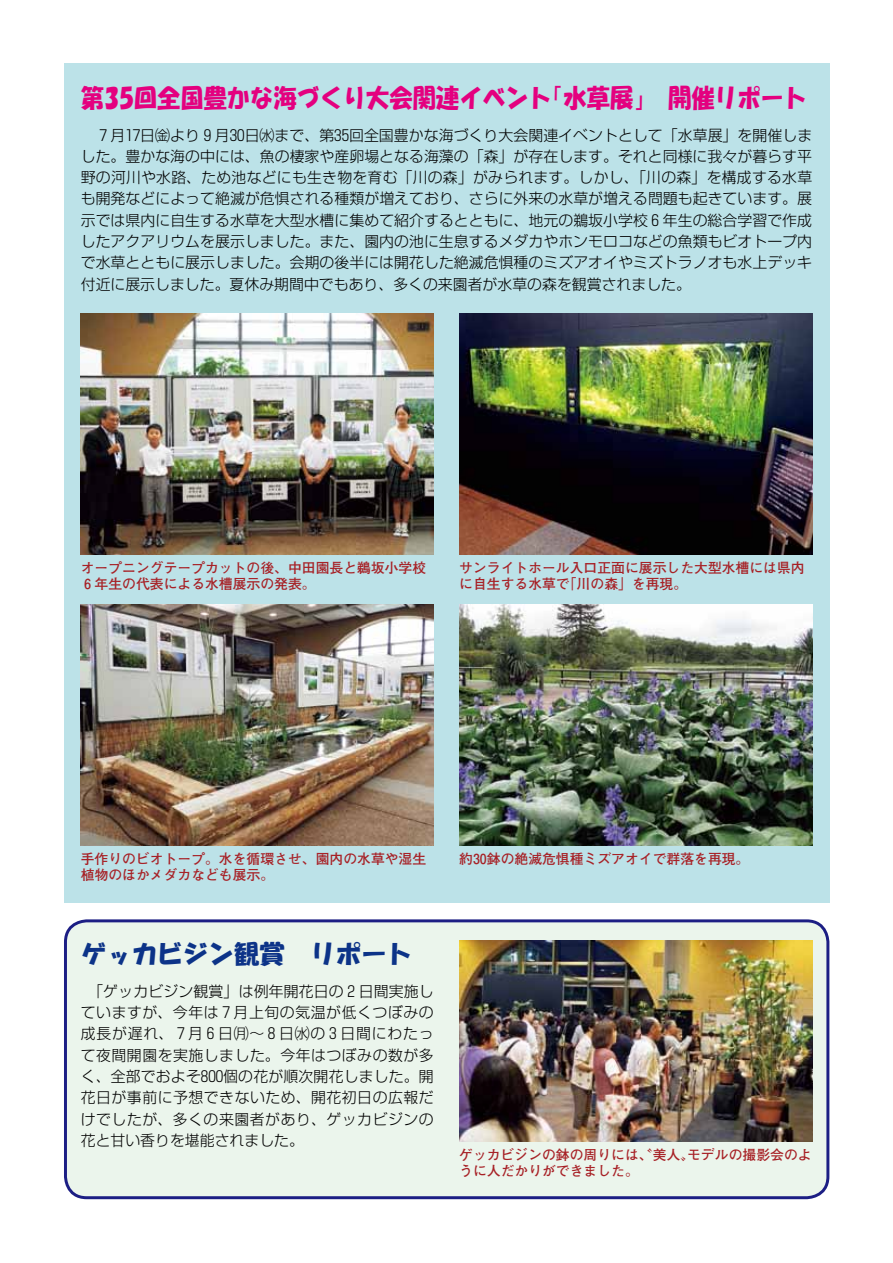
<style>
.page{position:relative;width:893px;height:1263px;background:#fff}
.page>*{position:absolute;margin:0;border:0;box-sizing:border-box;transform-origin:0 0}
.t1{font:25.5px "HGS Soei Kakupoptai";color:#e4007f;scale:.91 1}
.t2{font:25.5px "HGS Soei Kakupoptai";color:#0c3388}
.t3{font:300 14.85px/21.3px "Shin Go Pro";color:#000;text-align:justify}
.t4{font:700 13.8px/15.9px "Futo Go B101 Pro";color:#a72126}
</style>
<div class="page">
<div style="left:65px;top:921px;width:763px;height:277px;background:#ebf5ec;border-radius:21px"></div>
<div style="left:64px;top:919px;width:765px;height:280px;border:3px solid #1c1e84;border-radius:21px"></div>
<div style="left:64px;top:64px;width:765px;height:839px;background:#bce2e8"></div>
<img style="left:81px;top:314px;width:353px;height:241px">
<img style="left:459px;top:314px;width:353px;height:241px">
<img style="left:81px;top:604px;width:353px;height:241px">
<img style="left:459px;top:604px;width:353px;height:241px">
<img style="left:459px;top:941px;width:353px;height:201px">
<h1 class="t1" style="left:81px;top:85px;width:800px">第35回全国豊かな海づくり大会関連イベント「水草展」　開催リポート</h1>
<p class="t3" style="left:81px;top:123px;width:733px;text-indent:15px">₇月17日㈮より₉月30日㈬まで、第35回全国豊かな海づくり大会関連イベントとして「水草展」を開催しました。豊かな海の中には、魚の棲家や産卵場となる海藻の「森」が存在します。それと同様に我々が暮らす平野の河川や水路、ため池などにも生き物を育む「川の森」がみられます。しかし、「川の森」を構成する水草も開発などによって絶滅が危惧される種類が増えており、さらに外来の水草が増える問題も起きています。展示では県内に自生する水草を大型水槽に集めて紹介するとともに、地元の鵜坂小学校₆年生の総合学習で作成したアクアリウムを展示しました。また、園内の池に生息するメダカやホンモロコなどの魚類もビオトープ内で水草とともに展示しました。会期の後半には開花した絶滅危惧種のミズアオイやミズトラノオも水上デッキ付近に展示しました。夏休み期間中でもあり、多くの来園者が水草の森を観賞されました。</p>
<p class="t4" style="left:81px;top:558px;width:347px">オープニングテープカットの後、中田園長と鵜坂小学校<br>₆年生の代表による水槽展示の発表。</p>
<p class="t4" style="left:459px;top:558px;width:347px">サンライトホール入口正面に展示した大型水槽には県内に自生する水草で「川の森」を再現。</p>
<p class="t4" style="left:81px;top:849px;width:347px">手作りのビオトープ。水を循環させ、園内の水草や湿生植物のほかメダカなども展示。</p>
<p class="t4" style="left:459px;top:849px;width:292px">約30鉢の絶滅危惧種ミズアオイで群落を再現。</p>
<h1 class="t2" style="left:81px;top:940px;width:333px">ゲッカビジン観賞　リポート</h1>
<p class="t3" style="left:81px;top:979px;width:355px;text-indent:7px">「ゲッカビジン観賞」は例年開花日の₂日間実施していますが、今年は₇月上旬の気温が低くつぼみの成長が遅れ、₇月₆日㈪～₈日㈬の₃日間にわたって夜間開園を実施しました。今年はつぼみの数が多く、全部でおよそ800個の花が順次開花しました。開花日が事前に予想できないため、開花初日の広報だけでしたが、多くの来園者があり、ゲッカビジンの花と甘い香りを堪能されました。</p>
<p class="t4" style="left:459px;top:1145px;width:354px">ゲッカビジンの鉢の周りには、〝美人〟モデルの撮影会のように人だかりができました。</p>
</div>
